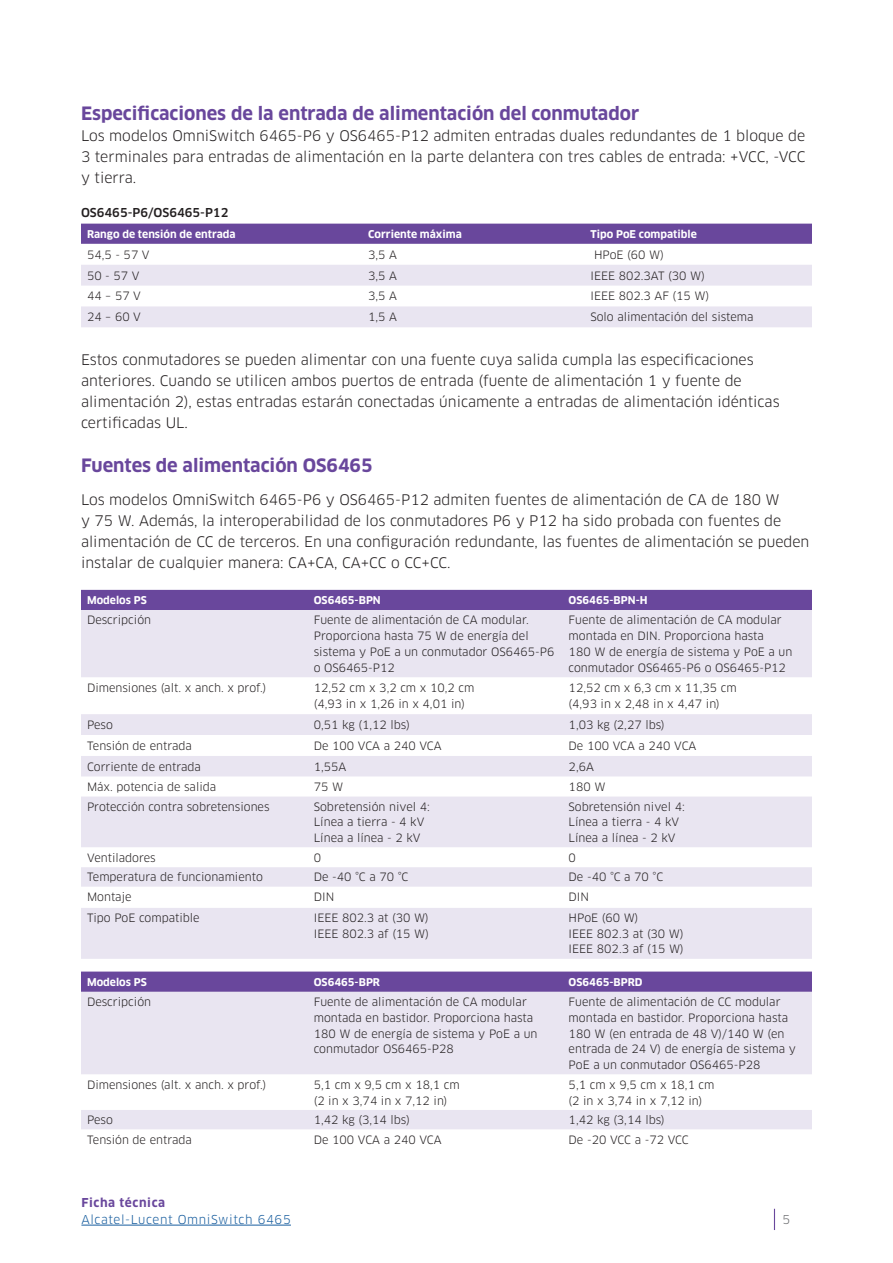
<style>
.page{position:relative;width:893px;height:1263px;background:#fff}
.page>*{position:absolute;margin:0;border:0;box-sizing:border-box;transform-origin:0 0}
.Head_1{font:700 18px "Clan OT";color:#69479c}
.Body{font:700 18px "Clan OT";color:#69479c}
.Body-2{font:14.25px/21px "Clan OT";color:#231f20}
.t1{font:12px "Clan OT";letter-spacing:.05em;color:#175d9e}
.Table_Caption{font:500 12px "Clan OT";color:#231f20}
.t2{font:700 12px "Clan OT";letter-spacing:.05em;color:#69479c}
.t3{font:12px "Clan OT";color:#6c6d70}
.Table_body{font:11.25px/15.8px "Clan OT";color:#231f20}
.Table_head{font:700 10.5px "Clan OT";color:#fff}
</style>
<div class="page">
<svg style="left:774px;top:1209px;width:1px;height:21px"></svg>
<hr style="left:81px;top:1225px;width:210px;height:1px;background:#175d9e">
<div style="left:81px;top:224px;width:731px;height:20px;background:#69479c"></div>
<svg style="left:81px;top:265px;width:731px;height:62px;fill:#e9e5f1"></svg>
<div style="left:81px;top:590px;width:731px;height:20px;background:#69479c"></div>
<div style="left:81px;top:610px;width:731px;height:349px;background:#e9e5f1"></div>
<svg style="left:81px;top:677px;width:731px;height:231px"></svg>
<svg style="left:81px;top:971px;width:731px;height:21px;background:#6e4e9f"></svg>
<div style="left:81px;top:992px;width:731px;height:82px;background:#e9e5f1"></div>
<div style="left:81px;top:1110px;width:731px;height:19px;background:#e9e5f1"></div>
<p class="Head_1" style="left:81px;top:103px;width:560px">Especificaciones de la entrada de alimentación del conmutador</p>
<p class="Body-2" style="left:81px;top:126px;width:726px;text-align:justify">Los modelos OmniSwitch 6465-P6 y OS6465-P12 admiten entradas duales redundantes de 1 bloque de 3 terminales para entradas de alimentación en la parte delantera con tres cables de entrada: +VCC, -VCC y tierra.</p>
<p class="Table_Caption" style="left:81px;top:206px;width:149px">OS6465-P6/OS6465-P12</p>
<p class="Table_head" style="left:87px;top:228px;width:150px">Rango de tensión de entrada</p>
<p class="Table_head" style="left:368px;top:228px;width:95px">Corriente máxima</p>
<p class="Table_head" style="left:590px;top:228px;width:108px">Tipo PoE compatible</p>
<p class="Table_body" style="left:87px;top:247px;width:64px">54,5 - 57 V</p>
<p class="Table_body" style="left:368px;top:247px;width:30px">3,5 A</p>
<p class="Table_body" style="left:594px;top:247px;width:71px">HPoE (60 W)</p>
<p class="Table_body" style="left:87px;top:268px;width:54px">50 - 57 V</p>
<p class="Table_body" style="left:368px;top:268px;width:30px">3,5 A</p>
<p class="Table_body" style="left:590px;top:268px;width:116px">IEEE 802.3AT (30 W)</p>
<p class="Table_body" style="left:87px;top:288px;width:55px">44 – 57 V</p>
<p class="Table_body" style="left:368px;top:288px;width:30px">3,5 A</p>
<p class="Table_body" style="left:590px;top:288px;width:120px">IEEE 802.3 AF (15 W)</p>
<p class="Table_body" style="left:87px;top:309px;width:55px">24 – 60 V</p>
<p class="Table_body" style="left:368px;top:309px;width:30px">1,5 A</p>
<p class="Table_body" style="left:590px;top:309px;width:165px">Solo alimentación del sistema</p>
<p class="Body-2" style="left:81px;top:350px;width:700px">Estos conmutadores se pueden alimentar con una fuente cuya salida cumpla las especificaciones anteriores. Cuando se utilicen ambos puertos de entrada (fuente de alimentación 1 y fuente de alimentación 2), estas entradas estarán conectadas únicamente a entradas de alimentación idénticas certificadas UL.</p>
<p class="Body" style="left:81px;top:454px;width:293px">Fuentes de alimentación OS6465</p>
<p class="Body-2" style="left:81px;top:489px;width:730px">Los modelos OmniSwitch 6465-P6 y OS6465-P12 admiten fuentes de alimentación de CA de 180 W<br>y 75 W. Además, la interoperabilidad de los conmutadores P6 y P12 ha sido probada con fuentes de alimentación de CC de terceros. En una configuración redundante, las fuentes de alimentación se pueden instalar de cualquier manera: CA+CA, CA+CC o CC+CC.</p>
<p class="Table_head" style="left:87px;top:594px;width:61px">Modelos PS</p>
<p class="Table_head" style="left:314px;top:594px;width:69px">OS6465-BPN</p>
<p class="Table_head" style="left:569px;top:594px;width:80px">OS6465-BPN-H</p>
<p class="Table_body" style="left:87px;top:612px;width:66px">Descripción</p>
<p class="Table_body" style="left:314px;top:612px;width:242px">Fuente de alimentación de CA modular.<br>Proporciona hasta 75 W de energía del sistema y PoE a un conmutador OS6465-P6 o OS6465-P12</p>
<p class="Table_body" style="left:569px;top:612px;width:225px">Fuente de alimentación de CA modular montada en DIN. Proporciona hasta<br>180 W de energía de sistema y PoE a un conmutador OS6465-P6 o OS6465-P12</p>
<p class="Table_body" style="left:87px;top:680px;width:181px">Dimensiones (alt. x anch. x prof.)</p>
<p class="Table_body" style="left:314px;top:680px;width:162px">12,52 cm x 3,2 cm x 10,2 cm</p>
<p class="Table_body" style="left:314px;top:696px;width:153px">(4,93 in x 1,26 in x 4,01 in)</p>
<p class="Table_body" style="left:569px;top:680px;width:169px">12,52 cm x 6,3 cm x 11,35 cm</p>
<p class="Table_body" style="left:569px;top:696px;width:153px">(4,93 in x 2,48 in x 4,47 in)</p>
<p class="Table_body" style="left:87px;top:717px;width:27px">Peso</p>
<p class="Table_body" style="left:314px;top:717px;width:98px">0,51 kg (1,12 lbs)</p>
<p class="Table_body" style="left:569px;top:717px;width:98px">1,03 kg (2,27 lbs)</p>
<p class="Table_body" style="left:87px;top:738px;width:106px">Tensión de entrada</p>
<p class="Table_body" style="left:314px;top:738px;width:129px">De 100 VCA a 240 VCA</p>
<p class="Table_body" style="left:569px;top:738px;width:129px">De 100 VCA a 240 VCA</p>
<p class="Table_body" style="left:87px;top:759px;width:115px">Corriente de entrada</p>
<p class="Table_body" style="left:314px;top:759px;width:34px">1,55A</p>
<p class="Table_body" style="left:569px;top:759px;width:27px">2,6A</p>
<p class="Table_body" style="left:87px;top:779px;width:131px">Máx. potencia de salida</p>
<p class="Table_body" style="left:314px;top:779px;width:31px">75 W</p>
<p class="Table_body" style="left:569px;top:779px;width:38px">180 W</p>
<p class="Table_body" style="left:87px;top:798px;width:184px">Protección contra sobretensiones</p>
<p class="Table_body" style="left:314px;top:798px;width:118px">Sobretensión nivel 4:</p>
<p class="Table_body" style="left:314px;top:814px;width:112px">Línea a tierra - 4 kV</p>
<p class="Table_body" style="left:314px;top:830px;width:108px">Línea a línea - 2 kV</p>
<p class="Table_body" style="left:569px;top:798px;width:118px">Sobretensión nivel 4:</p>
<p class="Table_body" style="left:569px;top:814px;width:112px">Línea a tierra - 4 kV</p>
<p class="Table_body" style="left:569px;top:830px;width:108px">Línea a línea - 2 kV</p>
<p class="Table_body" style="left:87px;top:850px;width:70px">Ventiladores</p>
<p class="Table_body" style="left:314px;top:850px;width:9px">0</p>
<p class="Table_body" style="left:569px;top:850px;width:9px">0</p>
<p class="Table_body" style="left:87px;top:869px;width:177px">Temperatura de funcionamiento</p>
<p class="Table_body" style="left:314px;top:869px;width:96px">De -40 °C a 70 °C</p>
<p class="Table_body" style="left:569px;top:869px;width:96px">De -40 °C a 70 °C</p>
<p class="Table_body" style="left:87px;top:889px;width:46px">Montaje</p>
<p class="Table_body" style="left:314px;top:889px;width:22px">DIN</p>
<p class="Table_body" style="left:569px;top:889px;width:22px">DIN</p>
<p class="Table_body" style="left:87px;top:910px;width:114px">Tipo PoE compatible</p>
<p class="Table_body" style="left:314px;top:910px;width:117px">IEEE 802.3 at (30 W)</p>
<p class="Table_body" style="left:314px;top:926px;width:117px">IEEE 802.3 af (15 W)</p>
<p class="Table_body" style="left:569px;top:910px;width:71px">HPoE (60 W)</p>
<p class="Table_body" style="left:569px;top:926px;width:117px">IEEE 802.3 at (30 W)</p>
<p class="Table_body" style="left:569px;top:941px;width:117px">IEEE 802.3 af (15 W)</p>
<p class="Table_head" style="left:87px;top:976px;width:61px">Modelos PS</p>
<p class="Table_head" style="left:314px;top:976px;width:68px">OS6465-BPR</p>
<p class="Table_head" style="left:569px;top:976px;width:75px">OS6465-BPRD</p>
<p class="Table_body" style="left:87px;top:994px;width:66px">Descripción</p>
<p class="Table_body" style="left:314px;top:994px;width:225px">Fuente de alimentación de CA modular montada en bastidor. Proporciona hasta 180 W de energía de sistema y PoE a un conmutador OS6465-P28</p>
<p class="Table_body" style="left:569px;top:994px;width:229px">Fuente de alimentación de CC modular montada en bastidor. Proporciona hasta 180 W (en entrada de 48 V)/140 W (en entrada de 24 V) de energía de sistema y PoE a un conmutador OS6465-P28</p>
<p class="Table_body" style="left:87px;top:1077px;width:181px">Dimensiones (alt. x anch. x prof.)</p>
<p class="Table_body" style="left:314px;top:1077px;width:147px">5,1 cm x 9,5 cm x 18,1 cm</p>
<p class="Table_body" style="left:314px;top:1092px;width:135px">(2 in x 3,74 in x 7,12 in)</p>
<p class="Table_body" style="left:569px;top:1077px;width:147px">5,1 cm x 9,5 cm x 18,1 cm</p>
<p class="Table_body" style="left:569px;top:1092px;width:135px">(2 in x 3,74 in x 7,12 in)</p>
<p class="Table_body" style="left:87px;top:1112px;width:27px">Peso</p>
<p class="Table_body" style="left:314px;top:1112px;width:98px">1,42 kg (3,14 lbs)</p>
<p class="Table_body" style="left:569px;top:1112px;width:98px">1,42 kg (3,14 lbs)</p>
<p class="Table_body" style="left:87px;top:1132px;width:106px">Tensión de entrada</p>
<p class="Table_body" style="left:314px;top:1132px;width:129px">De 100 VCA a 240 VCA</p>
<p class="Table_body" style="left:569px;top:1132px;width:122px">De -20 VCC a -72 VCC</p>
<p class="t2" style="left:81px;top:1196px;width:85px">Ficha técnica</p>
<p class="t1" style="left:81px;top:1212px;width:211px">Alcatel-Lucent OmniSwitch 6465</p>
<p class="t3" style="left:782px;top:1212px;width:9px">5</p>
</div>
